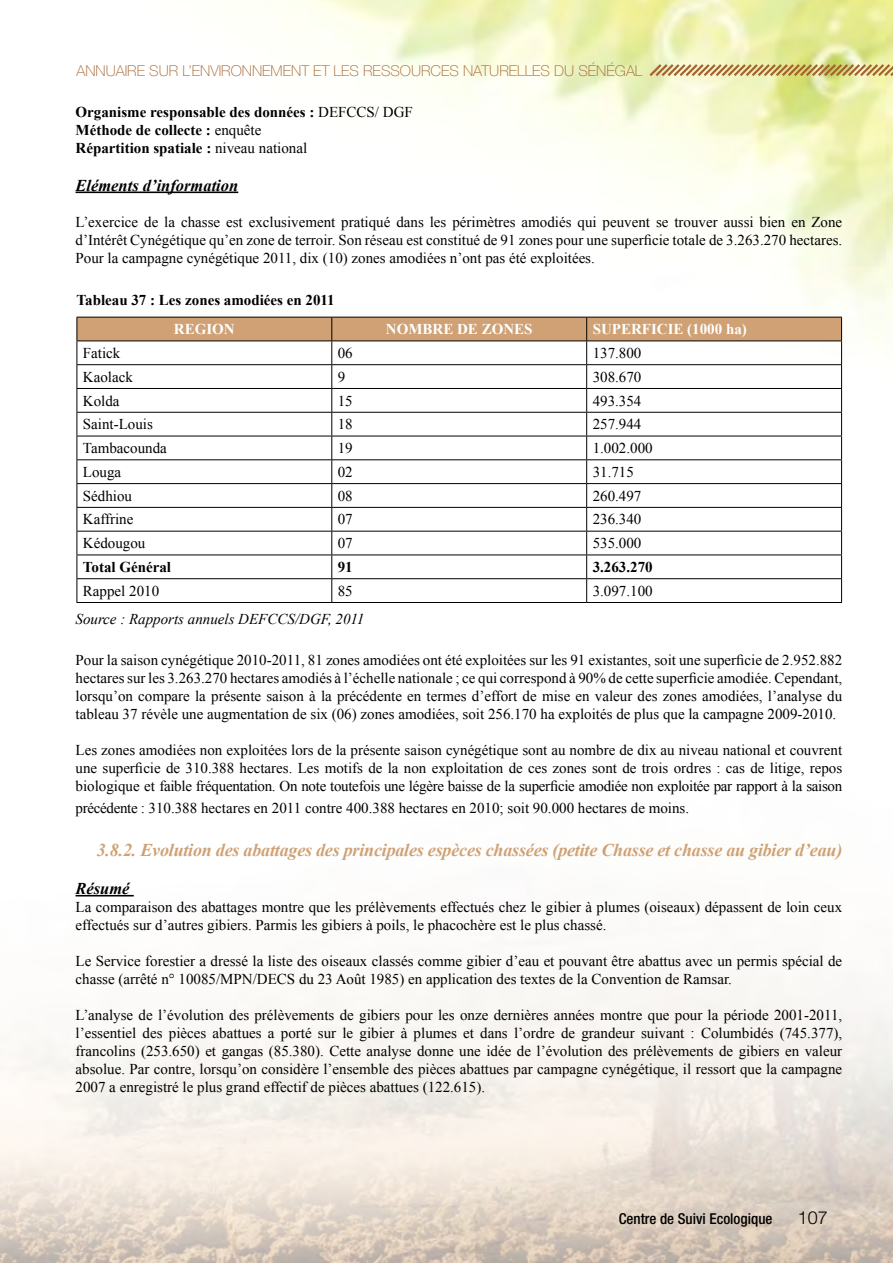
<style>
.page{position:relative;width:893px;height:1263px;background:#fff}
.page>*{position:absolute;margin:0;border:0;box-sizing:border-box;transform-origin:0 0}
.t1{font:italic 700 18px "Times New Roman";letter-spacing:-.01em;color:#cfa175}
.t2{font:300 18px "Helvetica Neue LT Pro";color:#000}
.t3{font:italic 700 16.5px "Times New Roman";color:#000}
.t4{font:15px/18px "Times New Roman";color:#000;text-align:justify}
.t5{font:700 15px/18px "Times New Roman";color:#000}
.t6{font:100 15px "Helvetica Neue LT Pro";color:#a3642f}
.t7{font:italic 15px "Times New Roman";color:#000}
.t8{font:700 15px "Times New Roman";color:#fff}
.t9{font:500 condensed 15px "Helvetica Neue LT Pro";color:#000}
.s1{font-weight:400}
</style>
<div class="page">
<img style="left:0;top:894px;width:893px;height:369px">
<img style="left:75px;top:0;width:818px;height:510px">
<svg style="left:647px;top:62px;width:246px;height:17px;background:#d2c285"></svg>
<svg style="left:77px;top:317px;width:765px;height:285px"></svg>
<hr style="left:77px;top:602px;width:255px;height:1px;background:#000">
<hr style="left:332px;top:602px;width:255px;height:1px;background:#000">
<hr style="left:587px;top:602px;width:255px;height:1px;background:#000">
<hr style="left:76px;top:895px;width:58px;height:1px;background:#000">
<hr style="left:76px;top:192px;width:162px;height:1px;background:#000">
<p class="t6" style="left:77px;top:62px;width:567px">ANNUAIRE SUR L’ENVIRONNEMENT ET LES RESSOURCES NATURELLES DU SÉNÉGAL</p>
<p class="t5" style="left:76px;top:102px;width:339px">Organisme responsable des données : <span class="s1">DEFCCS/ DGF<br></span>Méthode de collecte : <span class="s1">enquête<br></span>Répartition spatiale : <span class="s1">niveau national</span></p>
<p class="t3" style="left:76px;top:173px;width:164px">Eléments d’information</p>
<p class="t4" style="left:76px;top:212px;width:768px">L’exercice de la chasse est exclusivement pratiqué dans les périmètres amodiés qui peuvent se trouver aussi bien en Zone d’Intérêt Cynégétique qu’en zone de terroir. Son réseau est constitué de 91 zones pour une superficie totale de 3.263.270 hectares.<br>Pour la campagne cynégétique 2011, dix (10) zones amodiées n’ont pas été exploitées.</p>
<p class="t5" style="left:77px;top:290px;width:260px">Tableau 37 : Les zones amodiées en 2011</p>
<p class="t8" style="left:174px;top:319px;width:62px">REGION</p>
<p class="t8" style="left:386px;top:319px;width:148px">NOMBRE DE ZONES</p>
<p class="t8" style="left:593px;top:319px;width:156px">SUPERFICIE (1000 ha)</p>
<p class="t4" style="left:83px;top:344px;width:39px">Fatick</p>
<p class="t4" style="left:338px;top:344px;width:16px">06</p>
<p class="t4" style="left:593px;top:344px;width:50px">137.800</p>
<p class="t4" style="left:83px;top:367px;width:51px">Kaolack</p>
<p class="t4" style="left:338px;top:367px;width:9px">9</p>
<p class="t4" style="left:593px;top:367px;width:50px">308.670</p>
<p class="t4" style="left:83px;top:391px;width:38px">Kolda</p>
<p class="t4" style="left:338px;top:391px;width:16px">15</p>
<p class="t4" style="left:593px;top:391px;width:50px">493.354</p>
<p class="t4" style="left:83px;top:415px;width:72px">Saint-Louis</p>
<p class="t4" style="left:338px;top:415px;width:16px">18</p>
<p class="t4" style="left:593px;top:415px;width:50px">257.944</p>
<p class="t4" style="left:83px;top:439px;width:85px">Tambacounda</p>
<p class="t4" style="left:338px;top:439px;width:16px">19</p>
<p class="t4" style="left:593px;top:439px;width:61px">1.002.000</p>
<p class="t4" style="left:83px;top:463px;width:40px">Louga</p>
<p class="t4" style="left:338px;top:463px;width:16px">02</p>
<p class="t4" style="left:593px;top:463px;width:43px">31.715</p>
<p class="t4" style="left:83px;top:486px;width:51px">Sédhiou</p>
<p class="t4" style="left:338px;top:486px;width:16px">08</p>
<p class="t4" style="left:593px;top:486px;width:50px">260.497</p>
<p class="t4" style="left:83px;top:510px;width:52px">Kaffrine</p>
<p class="t4" style="left:338px;top:510px;width:16px">07</p>
<p class="t4" style="left:593px;top:510px;width:50px">236.340</p>
<p class="t4" style="left:83px;top:534px;width:64px">Kédougou</p>
<p class="t4" style="left:338px;top:534px;width:16px">07</p>
<p class="t4" style="left:593px;top:534px;width:50px">535.000</p>
<p class="t5" style="left:83px;top:557px;width:90px">Total Général</p>
<p class="t5" style="left:338px;top:557px;width:16px">91</p>
<p class="t5" style="left:593px;top:557px;width:61px">3.263.270</p>
<p class="t4" style="left:83px;top:581px;width:78px">Rappel 2010</p>
<p class="t4" style="left:338px;top:581px;width:16px">85</p>
<p class="t4" style="left:593px;top:581px;width:61px">3.097.100</p>
<p class="t7" style="left:76px;top:608px;width:290px">Source : Rapports annuels DEFCCS/DGF, 2011</p>
<p class="t4" style="left:76px;top:651px;width:768px">Pour la saison cynégétique 2010-2011, 81 zones amodiées ont été exploitées sur les 91 existantes, soit une superficie de 2.952.882 hectares sur les 3.263.270 hectares amodiés à l’échelle nationale ; ce qui correspond à 90% de cette superficie amodiée. Cependant, lorsqu’on compare la présente saison à la précédente en termes d’effort de mise en valeur des zones amodiées, l’analyse du tableau 37 révèle une augmentation de six (06) zones amodiées, soit 256.170 ha exploités de plus que la campagne 2009-2010.</p>
<p class="t4" style="left:76px;top:741px;width:768px">Les zones amodiées non exploitées lors de la présente saison cynégétique sont au nombre de dix au niveau national et couvrent une superficie de 310.388 hectares. Les motifs de la non exploitation de ces zones sont de trois ordres : cas de litige, repos biologique et faible fréquentation. On note toutefois une légère baisse de la superficie amodiée non exploitée par rapport à la saison</p>
<p class="t4" style="left:76px;top:799px;width:615px">précédente : 310.388 hectares en 2011 contre 400.388 hectares en 2010; soit 90.000 hectares de moins.</p>
<p class="t1" style="left:97px;top:837px;width:747px">3.8.2. Evolution des abattages des principales espèces chassées (petite Chasse et chasse au gibier d’eau)</p>
<p class="t3" style="left:76px;top:877px;width:56px">Résumé</p>
<p class="t4" style="left:76px;top:898px;width:768px">La comparaison des abattages montre que les prélèvements effectués chez le gibier à plumes (oiseaux) dépassent de loin ceux effectués sur d’autres gibiers. Parmis les gibiers à poils, le phacochère est le plus chassé.</p>
<p class="t4" style="left:76px;top:952px;width:768px">Le Service forestier a dressé la liste des oiseaux classés comme gibier d’eau et pouvant être abattus avec un permis spécial de chasse (arrêté n° 10085/MPN/DECS du 23 Août 1985) en application des textes de la Convention de Ramsar.</p>
<p class="t4" style="left:76px;top:1006px;width:768px">L’analyse de l’évolution des prélèvements de gibiers pour les onze dernières années montre que pour la période 2001-2011, l’essentiel des pièces abattues a porté sur le gibier à plumes et dans l’ordre de grandeur suivant : Columbidés (745.377), francolins (253.650) et gangas (85.380). Cette analyse donne une idée de l’évolution des prélèvements de gibiers en valeur absolue. Par contre, lorsqu’on considère l’ensemble des pièces abattues par campagne cynégétique, il ressort que la campagne 2007 a enregistré le plus grand effectif de pièces abattues (122.615).</p>
<p class="t9" style="left:619px;top:1210px;width:155px">Centre de Suivi Ecologique</p>
<p class="t2" style="left:798px;top:1206px;width:32px">107</p>
</div>
